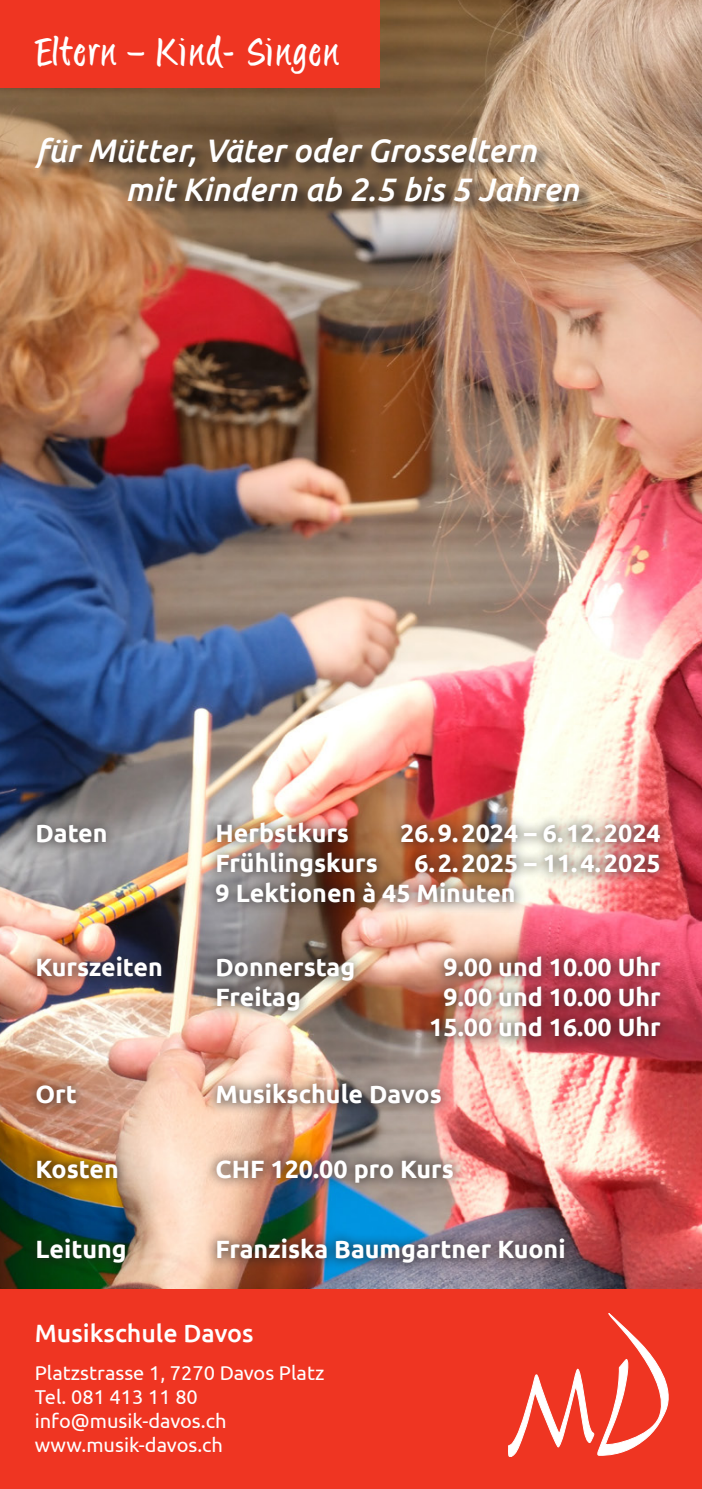
<style>
.page{position:relative;width:702px;height:1489px;background:#fff}
.page>*{position:absolute;margin:0;border:0;box-sizing:border-box;transform-origin:0 0}
.titeln{font:37.5px "Matthia Com";letter-spacing:.04em;color:#fff}
.Grundtext{font:italic 500 32.5px "Ubuntu";color:#fff}
.t1{font:700 25px/30px "Ubuntu";color:#fff}
.Grundtext-2{font:500 25px "Ubuntu";color:#fff}
.Grundtext-3{font:20px "Ubuntu";color:#fff}
</style>
<div class="page">
<img style="left:0;top:0;width:702px;height:1288px">
<div style="left:0;top:1288px;width:702px;height:200px;background:#ef3522"></div>
<svg style="left:508px;top:1313px;width:160px;height:143px"></svg>
<div style="left:36px;top:138px;width:558px;height:77px;background:#231f20;opacity:.75"></div>
<div style="left:25px;top:810px;width:647px;height:465px;background:#231f20;opacity:.5"></div>
<div style="left:0;top:0;width:379px;height:88px;background:#ef3522"></div>
<p class="titeln" style="left:35px;top:27px;width:305px">Eltern – Kind- Singen</p>
<p class="Grundtext" style="left:35px;top:130px;width:502px">für Mütter, Väter oder Grosseltern</p>
<p class="Grundtext" style="left:125px;top:169px;width:454px">mit Kindern ab 2.5 bis 5 Jahren</p>
<p class="t1" style="left:35px;top:817px;width:74px">Daten</p>
<p class="t1" style="left:215px;top:817px;width:135px">Herbstkurs</p>
<p class="t1" style="left:400px;top:817px;width:262px">26.9.2024 – 6.12.2024</p>
<p class="t1" style="left:215px;top:847px;width:164px">Frühlingskurs</p>
<p class="t1" style="left:215px;top:847px;width:446px;text-indent:199px">6.2.2025 – 11.4.2025<br>9 Lektionen à 45 Minuten</p>
<p class="t1" style="left:35px;top:952px;width:129px">Kurszeiten</p>
<p class="t1" style="left:215px;top:952px;width:141px">Donnerstag</p>
<p class="t1" style="left:443px;top:952px;width:219px">9.00 und 10.00 Uhr</p>
<p class="t1" style="left:215px;top:982px;width:87px">Freitag</p>
<p class="t1" style="left:443px;top:982px;width:219px">9.00 und 10.00 Uhr</p>
<p class="t1" style="left:429px;top:1012px;width:233px">15.00 und 16.00 Uhr</p>
<p class="t1" style="left:35px;top:1079px;width:43px">Ort</p>
<p class="t1" style="left:215px;top:1079px;width:228px">Musikschule Davos</p>
<p class="t1" style="left:35px;top:1153px;width:85px">Kosten</p>
<p class="t1" style="left:215px;top:1153px;width:240px">CHF 120.00 pro Kurs</p>
<p class="t1" style="left:35px;top:1233px;width:93px">Leitung</p>
<p class="t1" style="left:215px;top:1233px;width:351px">Franziska Baumgartner Kuoni</p>
<p class="Grundtext-2" style="left:35px;top:1316px;width:220px">Musikschule Davos</p>
<p class="Grundtext-3" style="left:35px;top:1360px;width:291px">Platzstrasse 1, 7270 Davos Platz</p>
<p class="Grundtext-3" style="left:35px;top:1384px;width:165px">Tel. 081 413 11 80</p>
<p class="Grundtext-3" style="left:35px;top:1408px;width:193px">info@musik-davos.ch</p>
<p class="Grundtext-3" style="left:35px;top:1432px;width:190px">www.musik-davos.ch</p>
</div>
